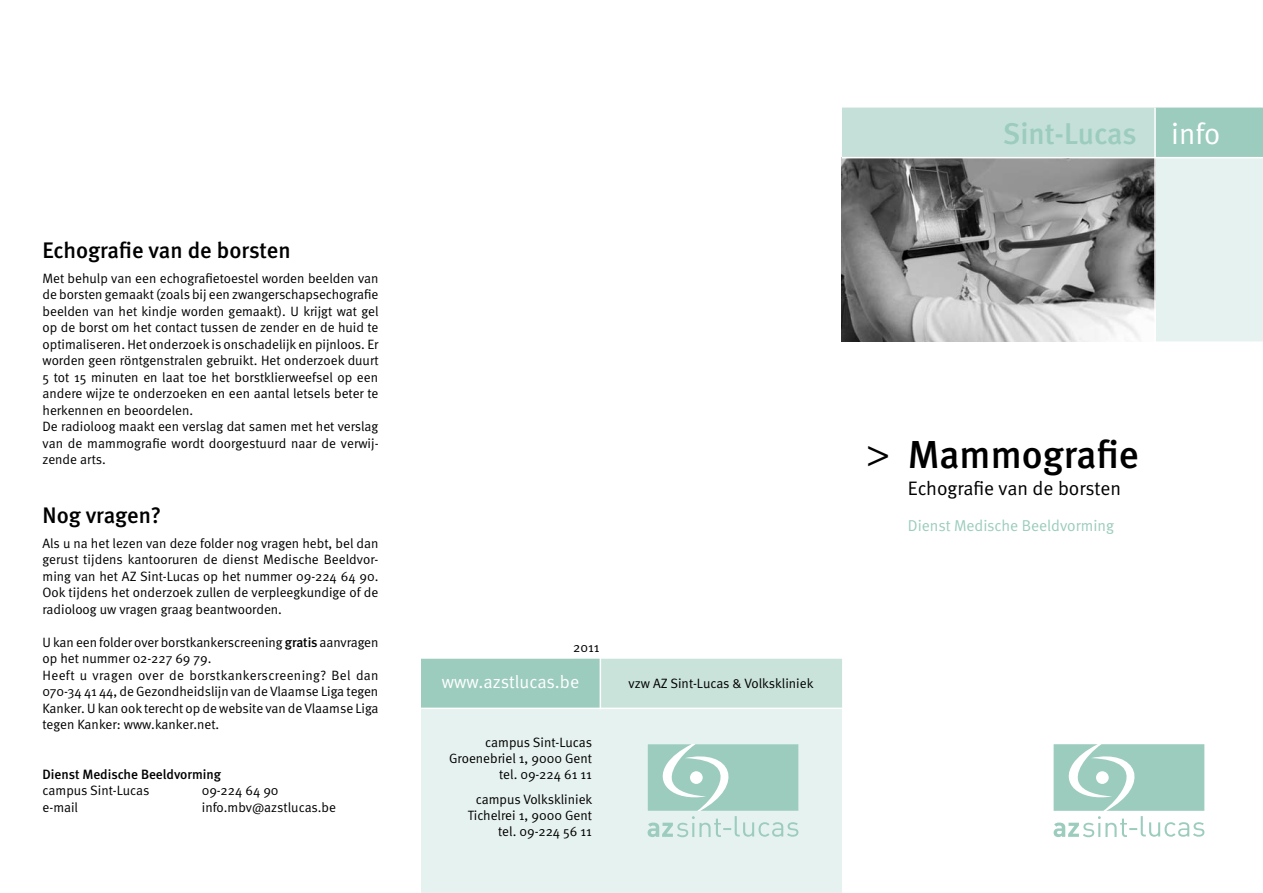
<style>
.page{position:relative;width:1263px;height:893px;background:#fff}
.page>*{position:absolute;margin:0;border:0;box-sizing:border-box;transform-origin:0 0}
.t1{font:500 39px "Meta";color:#000}
.t2{font:500 30px "Meta";color:#9cccbe}
.t3{font:500 22.5px "Meta";color:#000}
.t4{font:19.5px "Meta Normal";color:#000}
.t5{font:18px "Meta Normal";color:#fff}
.t6{font:15.75px "Meta Normal";color:#9cccbe}
.t7{font:13.5px/16.5px "Meta Normal";color:#000}
.t8{font:500 13.5px "Meta";color:#000}
.s1{font-family:"Meta";font-weight:500}
.s2{font-family:"Meta Normal";font-weight:400;color:#fff}
.s3{font-family:"Syntax";font-weight:400}
</style>
<div class="page">
<div style="left:1156px;top:158px;width:107px;height:183px;background:#e6f2ef"></div>
<div style="left:843px;top:108px;width:311px;height:49px;background:#c4e0d8"></div>
<div style="left:1156px;top:108px;width:107px;height:49px;background:#9cccbe"></div>
<svg style="left:1053px;top:744px;width:151px;height:93px"></svg>
<div style="left:421px;top:709px;width:421px;height:184px;background:#e6f2ef"></div>
<div style="left:574px;top:659px;width:267px;height:49px;background:#c9e3db"></div>
<div style="left:574px;top:658px;width:268px;height:50px;border:2px solid #c9e3db"></div>
<div style="left:422px;top:659px;width:178px;height:49px;background:#9cccbe"></div>
<div style="left:421px;top:658px;width:179px;height:50px;border:2px solid #9cccbe"></div>
<hr style="left:600px;top:641px;width:1px;height:68px;background:#fff">
<svg style="left:648px;top:744px;width:150px;height:93px;background:#b4d8ce"></svg>
<hr style="left:421px;top:657px;width:421px;height:2px;background:#fff">
<img style="left:842px;top:158px;width:312px;height:183px">
<h3 class="t3" style="left:43px;top:237px;width:250px">Echografie van de borsten</h3>
<p class="t7" style="left:43px;top:270px;width:338px">Met behulp van een echografietoestel worden beelden van de borsten gemaakt (zoals bij een zwangerschapsechografie beelden van het kindje worden gemaakt). U krijgt wat gel op de borst om het contact tussen de zender en de huid te optimaliseren. Het onderzoek is onschadelijk en pijnloos. Er worden geen röntgenstralen gebruikt. Het onderzoek duurt 5 tot 15 minuten en laat toe het borstklierweefsel op een andere wijze te onderzoeken en een aantal letsels beter te herkennen en beoordelen.<br>De radioloog maakt een verslag dat samen met het verslag van de mammografie wordt doorgestuurd naar de verwij&shy;zende arts.</p>
<h3 class="t3" style="left:43px;top:502px;width:120px">Nog vragen?</h3>
<p class="t7" style="left:43px;top:535px;width:337px;text-align:justify">Als u na het lezen van deze folder nog vragen hebt, bel dan gerust tijdens kantooruren de dienst Medische Beeld-vor&shy;ming van het AZ Sint-Lucas op het nummer 09-224 64 90.<br>Ook tijdens het onderzoek zullen de verpleegkundige of de radioloog uw vragen graag beantwoorden.</p>
<p class="t7" style="left:43px;top:634px;width:338px">U kan een folder over borstkankerscreening <span class="s1">gratis</span> aan-vragen op het nummer 02-227 69 79.<br>Heeft u vragen over de borstkankerscreening? Bel dan 070-34 41 44, de Gezondheidslijn van de Vlaamse Liga tegen Kanker. U kan ook terecht op de website van de Vlaamse Liga tegen Kanker: www.kanker.net.</p>
<p class="t8" style="left:43px;top:766px;width:180px">Dienst Medische Beeldvorming</p>
<p class="t7" style="left:43px;top:782px;width:108px">campus Sint-Lucas</p>
<p class="t7" style="left:202px;top:782px;width:78px">09-224 64 90</p>
<p class="t7" style="left:43px;top:799px;width:37px">e-mail</p>
<p class="t7" style="left:202px;top:799px;width:136px">info.mbv@azstlucas.be</p>
<h2 class="t2" style="left:1003px;top:116px;width:219px">Sint-Lucas <span class="s2">info</span></h2>
<p class="t7" style="left:573px;top:639px;width:28px">2011</p>
<h3 class="t5" style="left:442px;top:672px;width:139px">www.azstlucas.be</h3>
<p class="t7" style="left:449px;top:734px;width:145px;text-align:right">campus Sint-Lucas<br>Groenebriel 1, 9000 Gent tel. 09-224 61 11</p>
<p class="t7" style="left:468px;top:791px;width:126px;text-align:right">campus Volkskliniek<br>Tichelrei 1, 9000 Gent tel. 09-224 56 11</p>
<p class="t7" style="left:629px;top:675px;width:186px">vzw AZ Sint-Lucas &amp; Volkskliniek</p>
<h1 class="t1" style="left:867px;top:432px;width:274px"><span class="s3">&gt;</span> Mammografie</h1>
<h3 class="t4" style="left:908px;top:477px;width:215px">Echografie van de borsten</h3>
<p class="t6" style="left:908px;top:517px;width:207px">Dienst Medische Beeldvorming</p>
</div>
